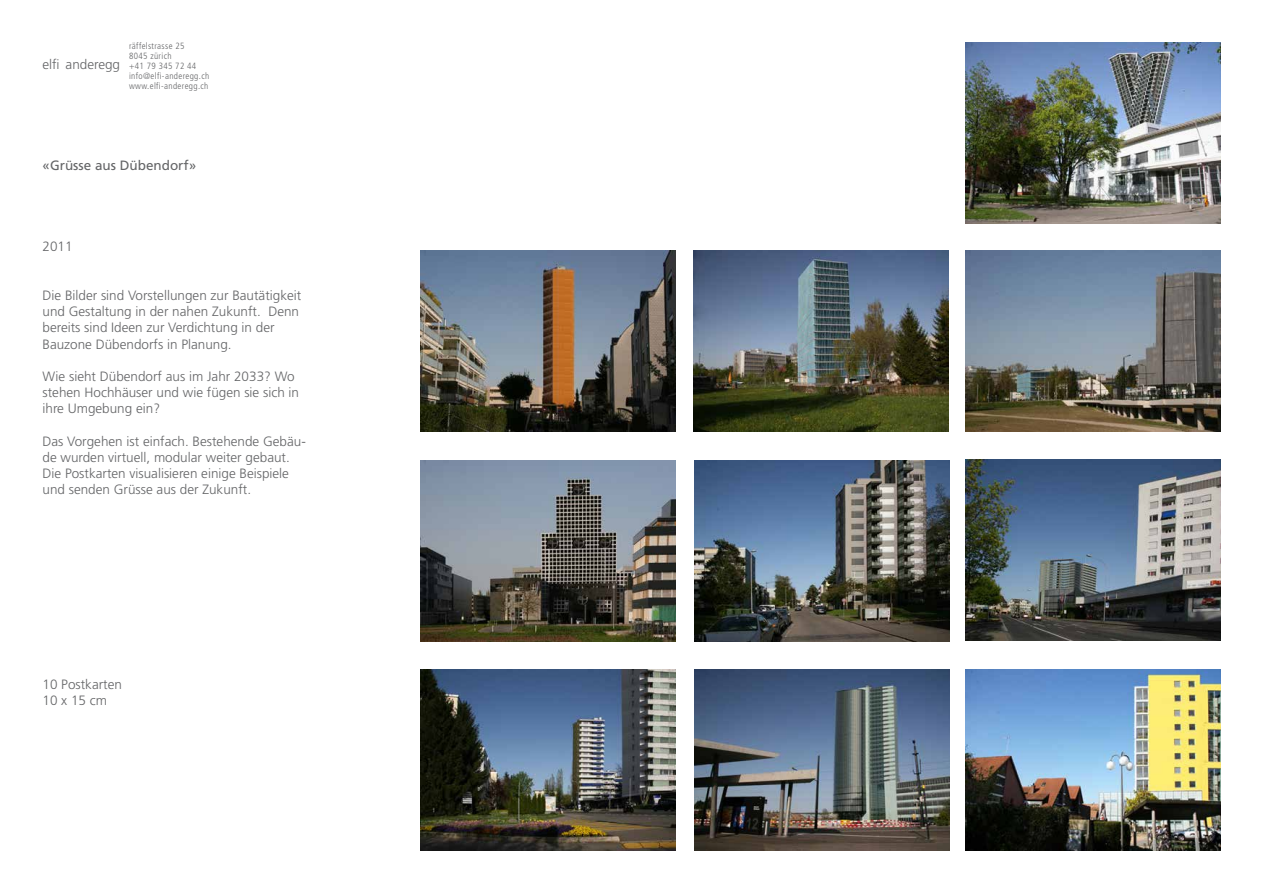
<style>
.page{position:relative;width:1263px;height:893px;background:#fff}
.page>*{position:absolute;margin:0;border:0;box-sizing:border-box;transform-origin:0 0}
.t1{font:300 13.5px/16.2px "Frutiger LT";color:#646567}
.t2{font:13.5px "Frutiger LT";color:#646567}
.t3{font:300 condensed 9px/9.9px "Frutiger LT";letter-spacing:.04em;color:#646567}
</style>
<div class="page">
<img style="left:965px;top:43px;width:255px;height:180px">
<img style="left:421px;top:670px;width:255px;height:180px">
<img style="left:694px;top:669px;width:255px;height:181px">
<img style="left:694px;top:460px;width:255px;height:181px">
<img style="left:421px;top:460px;width:255px;height:181px">
<img style="left:965px;top:460px;width:255px;height:181px">
<img style="left:965px;top:669px;width:255px;height:181px">
<img style="left:965px;top:251px;width:255px;height:181px">
<img style="left:421px;top:251px;width:255px;height:181px">
<img style="left:693px;top:251px;width:255px;height:181px">
<p class="t1" style="left:43px;top:56px;width:79px">elfi anderegg</p>
<p class="t3" style="left:129px;top:41px;width:82px">räffelstrasse 25<br>8045 zürich<br>+41 79 345 72 44 info@elfi-anderegg.ch www.elfi-anderegg.ch</p>
<p class="t2" style="left:43px;top:158px;width:155px">«Grüsse aus Dübendorf»</p>
<p class="t1" style="left:43px;top:239px;width:32px">2011</p>
<p class="t1" style="left:43px;top:287px;width:260px">Die Bilder sind Vorstellungen zur Bautätigkeit und Gestaltung in der nahen Zukunft. Denn bereits sind Ideen zur Verdichtung in der Bauzone Dübendorfs in Planung.</p>
<p class="t1" style="left:43px;top:368px;width:258px">Wie sieht Dübendorf aus im Jahr 2033? Wo stehen Hochhäuser und wie fügen sie sich in ihre Umgebung ein?</p>
<p class="t1" style="left:43px;top:433px;width:265px">Das Vorgehen ist einfach. Bestehende Gebäu&shy;de wurden virtuell, modular weiter gebaut.<br>Die Postkarten visualisieren einige Beispiele und senden Grüsse aus der Zukunft.</p>
<p class="t1" style="left:43px;top:676px;width:81px">10 Postkarten<br>10 x 15 cm</p>
</div>
